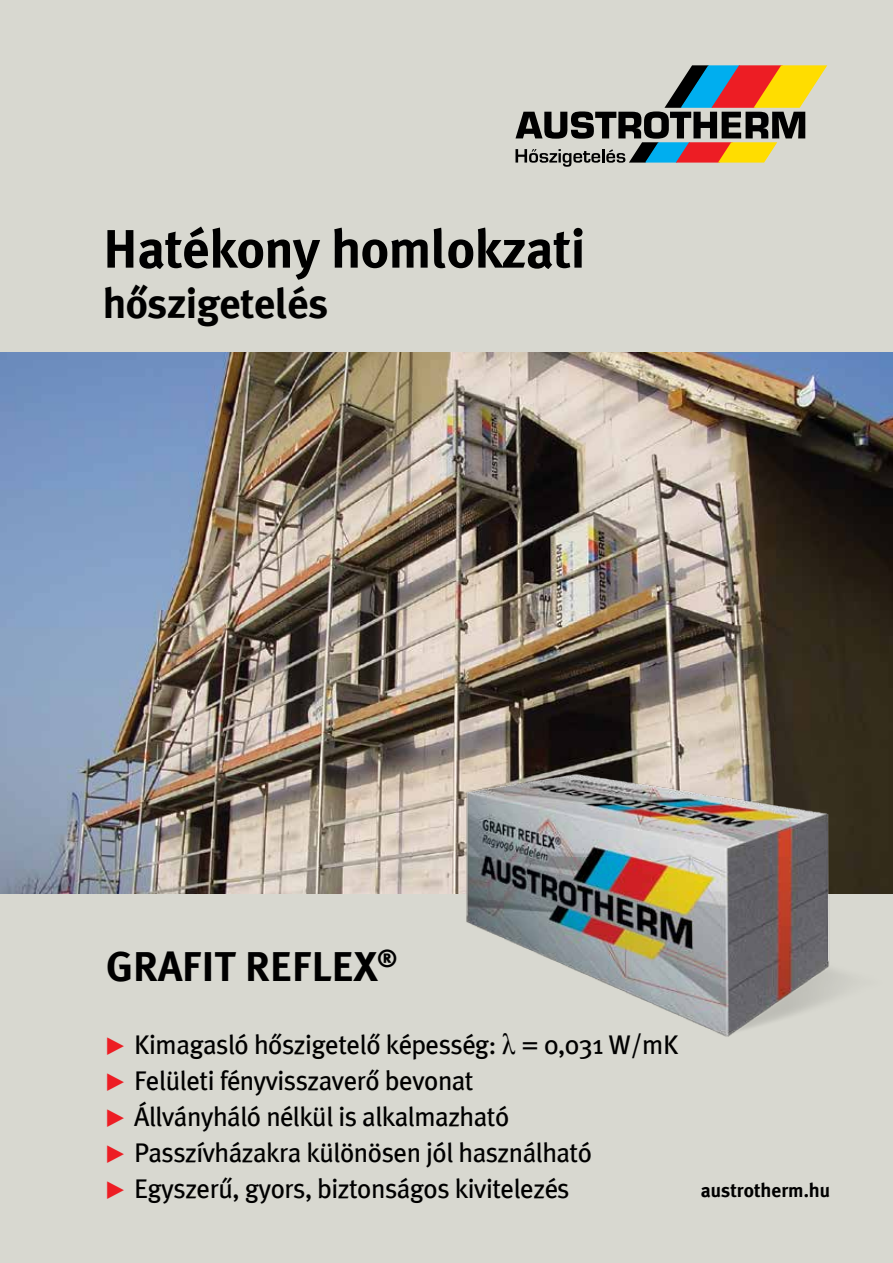
<style>
.page{position:relative;width:893px;height:1263px;background:#d8d8d0}
.page>*{position:absolute;margin:0;border:0;box-sizing:border-box;transform-origin:0 0}
.t1{font:700 54px "Meta Plus";letter-spacing:-.01em;color:#000}
.t2{font:700 42px "Meta Plus";letter-spacing:-.01em;color:#000}
.t3{font:27px/36px "Meta Plus";letter-spacing:-.02em;color:#000}
.t4{font:700 19.5px "Meta Plus";color:#000}
.s1{font-family:"Scala Sans";font-weight:700;font-size:24px;color:#ed1d24}
.s2{font-family:"Times";font-size:28.5px}
</style>
<div class="page">
<svg style="left:515px;top:65px;width:312px;height:102px"></svg>
<img style="left:0;top:353px;width:893px;height:540px">
<img style="left:435px;top:754px;width:458px;height:283px">
<h1 class="t1" style="left:103px;top:214px;width:484px">Hatékony homlokzati</h1>
<h2 class="t2" style="left:103px;top:276px;width:227px">hôszigetelés</h2>
<h2 class="t2" style="left:106px;top:939px;width:292px">GRAFIT REFLEX<sup>®</sup></h2>
<p class="t3" style="left:103px;top:1026px;width:577px"><span class="s1">Ω</span> Kimagasló hôszigetelô képesség: <span class="s2">λ</span> = 0,031 W/mK <span class="s1">Ω</span> Felületi fényvisszaverô bevonat<br><span class="s1">Ω</span> Állványháló nélkül is alkalmazható<br><span class="s1">Ω</span> Passzívházakra különösen jól használható<br><span class="s1">Ω</span> Egyszerû, gyors, biztonságos kivitelezés</p>
<p class="t4" style="left:701px;top:1178px;width:131px">austrotherm.hu</p>
</div>
